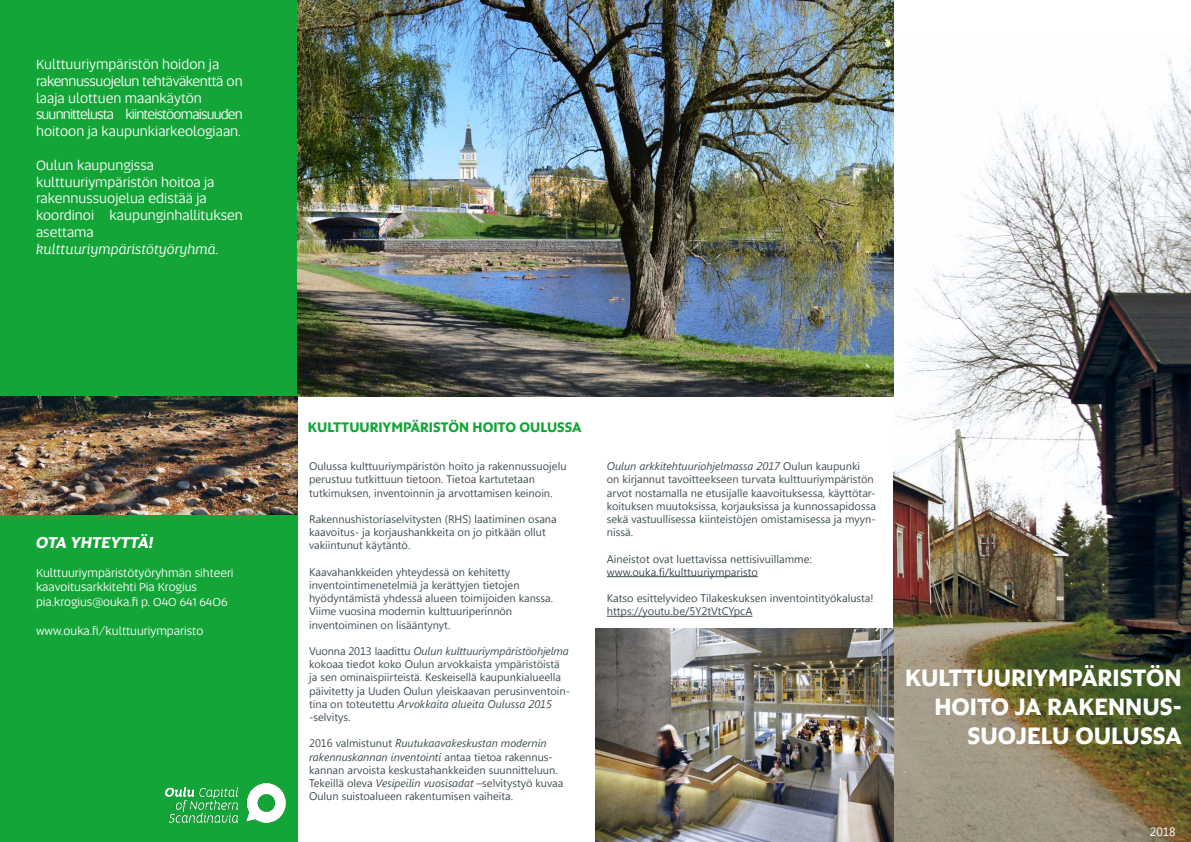
<style>
.page{position:relative;width:1191px;height:842px;background:#fff}
.page>*{position:absolute;margin:0;border:0;box-sizing:border-box;transform-origin:0 0}
.t1{font:700 24px/28.8px "Altis";color:#fff;text-align:right}
.t2{font:italic 700 16px "Altis";color:#fff}
.t3{font:14px/16.8px "Altis";color:#fff}
.t4{font:700 14px "Altis";color:#13a538}
.t5{font:12px/14.4px "Altis";color:#fff}
.t6{font:12px "Segoe UI";color:#fff}
.t7{font:11px/13.2px "Segoe UI";color:#3f4e55}
.s1{font-style:italic}
</style>
<div class="page">
<img style="left:893px;top:36px;width:298px;height:806px">
<div style="left:0;top:0;width:298px;height:842px;background:#13a538"></div>
<img style="left:298px;top:0;width:595px;height:397px">
<hr style="left:607px;top:576px;width:151px;height:1px;background:#3f4e55">
<hr style="left:607px;top:616px;width:145px;height:1px;background:#3f4e55">
<img style="left:165px;top:784px;width:120px;height:39px">
<img style="left:0;top:397px;width:298px;height:117px">
<img style="left:595px;top:629px;width:298px;height:213px">
<p class="t3" style="left:36px;top:55px;width:208px">Kulttuuriympäristön hoidon ja rakennussuojelun tehtäväkenttä on laaja ulottuen maankäytön suunnittelusta kiinteistöomaisuuden hoitoon ja kaupunkiarkeologiaan.</p>
<p class="t3" style="left:36px;top:156px;width:208px">Oulun kaupungissa kulttuuriympäristön hoitoa ja rakennussuojelua edistää ja koordinoi kaupunginhallituksen asettama <span class="s1">kulttuuriympäristötyöryhmä</span>.</p>
<h2 class="t2" style="left:36px;top:531px;width:119px">OTA YHTEYTTÄ!</h2>
<p class="t5" style="left:36px;top:565px;width:199px">Kulttuuriympäristötyöryhmän sihteeri kaavoitusarkkitehti Pia Krogius pia.krogius@ouka.fi p. 040 641 6406</p>
<p class="t5" style="left:36px;top:623px;width:169px">www.ouka.fi/kulttuuriymparisto</p>
<p class="t4" style="left:308px;top:416px;width:275px">KULTTUURIYMPÄRISTÖN HOITO OULUSSA</p>
<p class="t7" style="left:309px;top:459px;width:259px">Oulussa kulttuuriympäristön hoito ja rakennussuojelu perustuu tutkittuun tietoon. Tietoa kartutetaan tutkimuksen, inventoinnin ja arvottamisen keinoin.</p>
<p class="t7" style="left:309px;top:512px;width:249px">Rakennushistoriaselvitysten (RHS) laatiminen osana kaavoitus- ja korjaushankkeita on jo pitkään ollut vakiintunut käytäntö.</p>
<p class="t7" style="left:309px;top:565px;width:246px">Kaavahankkeiden yhteydessä on kehitetty inventointimenetelmiä ja kerättyjen tietojen hyödyntämistä yhdessä alueen toimijoiden kanssa.<br>Viime vuosina modernin kulttuuriperinnön inventoiminen on lisääntynyt.</p>
<p class="t7" style="left:309px;top:644px;width:262px">Vuonna 2013 laadittu <span class="s1">Oulun kulttuuriympäristöohjelma </span>kokoaa tiedot koko Oulun arvokkaista ympäristöistä ja sen ominaispiirteistä. Keskeisellä kaupunkialueella päivitetty ja Uuden Oulun yleiskaavan perusinventoin&shy;tina on toteutettu <span class="s1">Arvokkaita alueita Oulussa 2015 </span>-selvitys.</p>
<p class="t7" style="left:309px;top:736px;width:256px">2016 valmistunut <span class="s1">Ruutukaavakeskustan modernin rakennuskannan inventointi</span> antaa tietoa rakennus&shy;kannan arvoista keskustahankkeiden suunnitteluun.<br>Tekeillä oleva <span class="s1">Vesipeilin vuosisadat</span> –selvitystyö kuvaa Oulun suistoalueen rakentumisen vaiheita.</p>
<p class="t7" style="left:607px;top:459px;width:271px"><span class="s1">Oulun arkkitehtuuriohjelmassa 2017</span> Oulun kaupunki<br>on kirjannut tavoitteekseen turvata kulttuuriympäristön arvot nostamalla ne etusijalle kaavoituksessa, käyttötar&shy;koituksen muutoksissa, korjauksissa ja kunnossapidossa sekä vastuullisessa kiinteistöjen omistamisessa ja myyn&shy;nissä.</p>
<p class="t7" style="left:607px;top:551px;width:206px">Aineistot ovat luettavissa nettisivuillamme: www.ouka.fi/kulttuuriymparisto</p>
<p class="t7" style="left:607px;top:591px;width:268px">Katso esittelyvideo Tilakeskuksen inventointityökalusta! https://youtu.be/5Y2tVtCYpcA</p>
<h1 class="t1" style="left:905px;top:662px;width:278px">KULTTUURIYMPÄRISTÖN<br>HOITO JA RAKENNUS-<br>SUOJELU OULUSSA</h1>
<p class="t6" style="left:1149px;top:823px;width:27px">2018</p>
</div>
